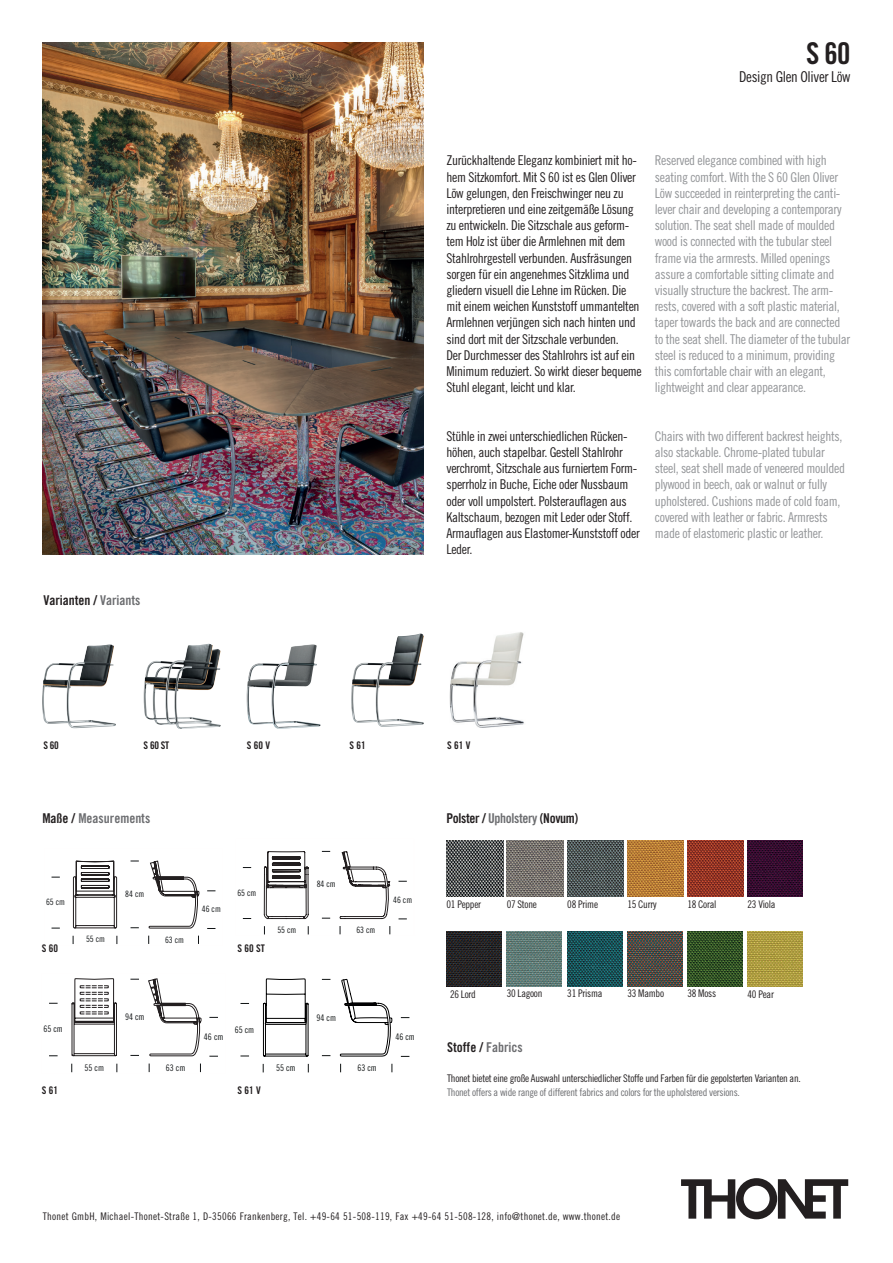
<style>
.page{position:relative;width:893px;height:1263px;background:#fff}
.page>*{position:absolute;margin:0;border:0;box-sizing:border-box;transform-origin:0 0}
.t1{font:30px "Trade Gothic LT Std Bd Cn 20";color:#231f20}
.t2{font:15px "Trade Gothic LT Std Cn 18";letter-spacing:-.025em;color:#231f20}
.t3{font:13.5px/16.2px "Trade Gothic LT Std Cn 18";letter-spacing:-.025em;color:#231f20}
.t4{font:13.5px/16.2px "Trade Gothic LT Std Cn 18";letter-spacing:-.025em;color:#939598}
.t5{font:13.5px "Trade Gothic LT Std Bd Cn 20";color:#231f20}
.t6{font:13.5px "Trade Gothic LT Std Bd Cn 20";letter-spacing:-.025em;color:#231f20}
.t7{font:13.5px "Trade Gothic LT Std Bd Cn 20";color:#6c6d70}
.t8{font:10.5px "Trade Gothic LT Std Cn 18";letter-spacing:-.025em;color:#231f20}
.t9{font:10.5px "Trade Gothic LT Std Cn 18";letter-spacing:.025em;color:#231f20}
.t10{font:10.5px "Trade Gothic LT Std Cn 18";letter-spacing:-.025em;color:#6c6d70}
.t11{font:10.5px "Trade Gothic LT Std Bd Cn 20";color:#231f20}
.t12{font:9px "Trade Gothic LT Std Cn 18";color:#111416}
.t13{font:9px "Trade Gothic LT Std Cn 18";color:#0f1313}
.t14{font:8.7px "Trade Gothic LT Std Cn 18";color:#111416}
.s1{color:#6c6d70}
.s2{color:#231f20}
</style>
<div class="page">
<img style="left:247px;top:644px;width:65px;height:84px">
<img style="left:446px;top:840px;width:57px;height:57px">
<img style="left:446px;top:931px;width:56px;height:55px">
<img style="left:507px;top:840px;width:56px;height:57px">
<img style="left:507px;top:931px;width:55px;height:55px">
<img style="left:567px;top:840px;width:57px;height:57px">
<img style="left:567px;top:931px;width:55px;height:55px">
<img style="left:627px;top:840px;width:57px;height:57px">
<img style="left:627px;top:931px;width:56px;height:55px">
<img style="left:688px;top:840px;width:56px;height:57px">
<img style="left:747px;top:840px;width:56px;height:57px">
<img style="left:687px;top:931px;width:56px;height:55px">
<img style="left:747px;top:931px;width:56px;height:55px">
<svg style="left:49px;top:978px;width:169px;height:95px"></svg>
<svg style="left:240px;top:978px;width:170px;height:95px"></svg>
<svg style="left:242px;top:850px;width:165px;height:85px"></svg>
<img style="left:42px;top:644px;width:74px;height:84px">
<img style="left:144px;top:644px;width:77px;height:85px">
<img style="left:43px;top:43px;width:381px;height:511px">
<img style="left:351px;top:633px;width:69px;height:83px">
<img style="left:449px;top:632px;width:75px;height:96px">
<svg style="left:51px;top:860px;width:165px;height:84px"></svg>
<div style="left:736px;top:1178px;width:41px;height:41px;border:8px solid #231f20;border-radius:50%"></div>
<svg style="left:681px;top:1179px;width:54px;height:39px"></svg>
<svg style="left:778px;top:1179px;width:70px;height:40px"></svg>
<p class="t5" style="left:43px;top:592px;width:99px">Varianten / <span class="s1">Variants</span></p>
<h1 class="t1" style="left:806px;top:35px;width:46px">S 60</h1>
<p class="t2" style="left:739px;top:68px;width:113px">Design Glen Oliver Löw</p>
<p class="t3" style="left:446px;top:152px;width:197px">Zurückhaltende Eleganz kombiniert mit ho&shy;hem Sitzkomfort. Mit S 60 ist es Glen Oliver Löw gelungen, den Freischwinger neu zu interpretieren und eine zeitgemäße Lösung zu entwickeln. Die Sitzschale aus geform&shy;tem Holz ist über die Armlehnen mit dem Stahlrohrgestell verbunden. Ausfräsungen sorgen für ein angenehmes Sitzklima und gliedern visuell die Lehne im Rücken. Die mit einem weichen Kunststoff ummantelten Armlehnen verjüngen sich nach hinten und sind dort mit der Sitzschale verbunden.<br>Der Durchmesser des Stahlrohrs ist auf ein Minimum reduziert. So wirkt dieser bequeme Stuhl elegant, leicht und klar.</p>
<p class="t3" style="left:446px;top:428px;width:195px">Stühle in zwei unterschiedlichen Rücken&shy;höhen, auch stapelbar. Gestell Stahlrohr verchromt, Sitzschale aus furniertem Form&shy;sperrholz in Buche, Eiche oder Nussbaum oder voll umpolstert. Polsterauflagen aus Kaltschaum, bezogen mit Leder oder Stoff.<br>Armauflagen aus Elastomer-Kunststoff oder Leder.</p>
<p class="t4" style="left:655px;top:152px;width:197px">Reserved elegance combined with high seating comfort. With the S 60 Glen Oliver Löw succeeded in reinterpreting the canti&shy;lever chair and developing a contemporary solution. The seat shell made of moulded wood is connected with the tubular steel frame via the armrests. Milled openings assure a comfortable sitting climate and visually structure the backrest. The arm&shy;rests, covered with a soft plastic material, taper towards the back and are connected to the seat shell. The diameter of the tubular steel is reduced to a minimum, providing this comfortable chair with an elegant, lightweight and clear appearance.</p>
<p class="t4" style="left:655px;top:428px;width:192px">Chairs with two different backrest heights, also stackable. Chrome-plated tubular steel, seat shell made of veneered moulded plywood in beech, oak or walnut or fully upholstered. Cushions made of cold foam, covered with leather or fabric. Armrests made of elastomeric plastic or leather.</p>
<p class="t11" style="left:247px;top:739px;width:25px">S 60 V</p>
<p class="t11" style="left:349px;top:739px;width:18px">S 61</p>
<p class="t11" style="left:43px;top:739px;width:17px">S 60</p>
<p class="t11" style="left:144px;top:739px;width:27px">S 60 ST</p>
<p class="t11" style="left:447px;top:739px;width:25px">S 61 V</p>
<p class="t7" style="left:42px;top:809px;width:109px"><span class="s2">Maße /</span> Measurements</p>
<p class="t6" style="left:446px;top:809px;width:133px">Polster / <span class="s1">Upholstery</span> (Novum)</p>
<p class="t14" style="left:46px;top:897px;width:20px">65 cm</p>
<p class="t14" style="left:125px;top:889px;width:20px">84 cm</p>
<p class="t14" style="left:202px;top:904px;width:20px">46 cm</p>
<p class="t14" style="left:237px;top:887px;width:20px">65 cm</p>
<p class="t14" style="left:317px;top:879px;width:20px">84 cm</p>
<p class="t14" style="left:393px;top:894px;width:20px">46 cm</p>
<p class="t8" style="left:446px;top:898px;width:36px">01 Pepper</p>
<p class="t8" style="left:507px;top:898px;width:32px">07 Stone</p>
<p class="t8" style="left:567px;top:898px;width:32px">08 Prime</p>
<p class="t8" style="left:627px;top:898px;width:31px">15 Curry</p>
<p class="t8" style="left:687px;top:898px;width:31px">18 Coral</p>
<p class="t8" style="left:748px;top:898px;width:29px">23 Viola</p>
<p class="t14" style="left:277px;top:925px;width:20px">55 cm</p>
<p class="t14" style="left:356px;top:925px;width:20px">63 cm</p>
<p class="t11" style="left:42px;top:942px;width:18px">S 60</p>
<p class="t14" style="left:86px;top:934px;width:20px">55 cm</p>
<p class="t14" style="left:165px;top:934px;width:20px">63 cm</p>
<p class="t11" style="left:237px;top:942px;width:29px">S 60 ST</p>
<p class="t8" style="left:450px;top:988px;width:27px">26 Lord</p>
<p class="t8" style="left:507px;top:987px;width:37px">30 Lagoon</p>
<p class="t8" style="left:567px;top:987px;width:37px">31 Prisma</p>
<p class="t8" style="left:627px;top:987px;width:38px">33 Mambo</p>
<p class="t8" style="left:687px;top:987px;width:30px">38 Moss</p>
<p class="t8" style="left:748px;top:987px;width:28px">40 Pear</p>
<p class="t12" style="left:125px;top:1012px;width:21px">94 cm</p>
<p class="t13" style="left:317px;top:1012px;width:21px">94 cm</p>
<p class="t12" style="left:43px;top:1024px;width:21px">65 cm</p>
<p class="t12" style="left:204px;top:1031px;width:21px">46 cm</p>
<p class="t13" style="left:235px;top:1024px;width:21px">65 cm</p>
<p class="t13" style="left:395px;top:1031px;width:21px">46 cm</p>
<p class="t11" style="left:42px;top:1084px;width:18px">S 61</p>
<p class="t12" style="left:85px;top:1062px;width:21px">55 cm</p>
<p class="t12" style="left:166px;top:1062px;width:21px">63 cm</p>
<p class="t11" style="left:237px;top:1084px;width:25px">S 61 V</p>
<p class="t13" style="left:276px;top:1062px;width:21px">55 cm</p>
<p class="t13" style="left:357px;top:1062px;width:21px">63 cm</p>
<p class="t5" style="left:447px;top:1039px;width:77px">Stoffe / <span class="s1">Fabrics</span></p>
<p class="t8" style="left:447px;top:1072px;width:355px">Thonet bietet eine große Auswahl unterschiedlicher Stoffe und Farben für die gepolsterten Varianten an.</p>
<p class="t10" style="left:447px;top:1085px;width:294px">Thonet offers a wide range of different fabrics and colors for the upholstered versions.</p>
<p class="t9" style="left:43px;top:1210px;width:579px">Thonet GmbH, Michael-Thonet-Straße 1, D-35066 Frankenberg, Tel. +49-64 51-508-119, Fax +49-64 51-508-128, info@thonet.de, www.thonet.de</p>
</div>
